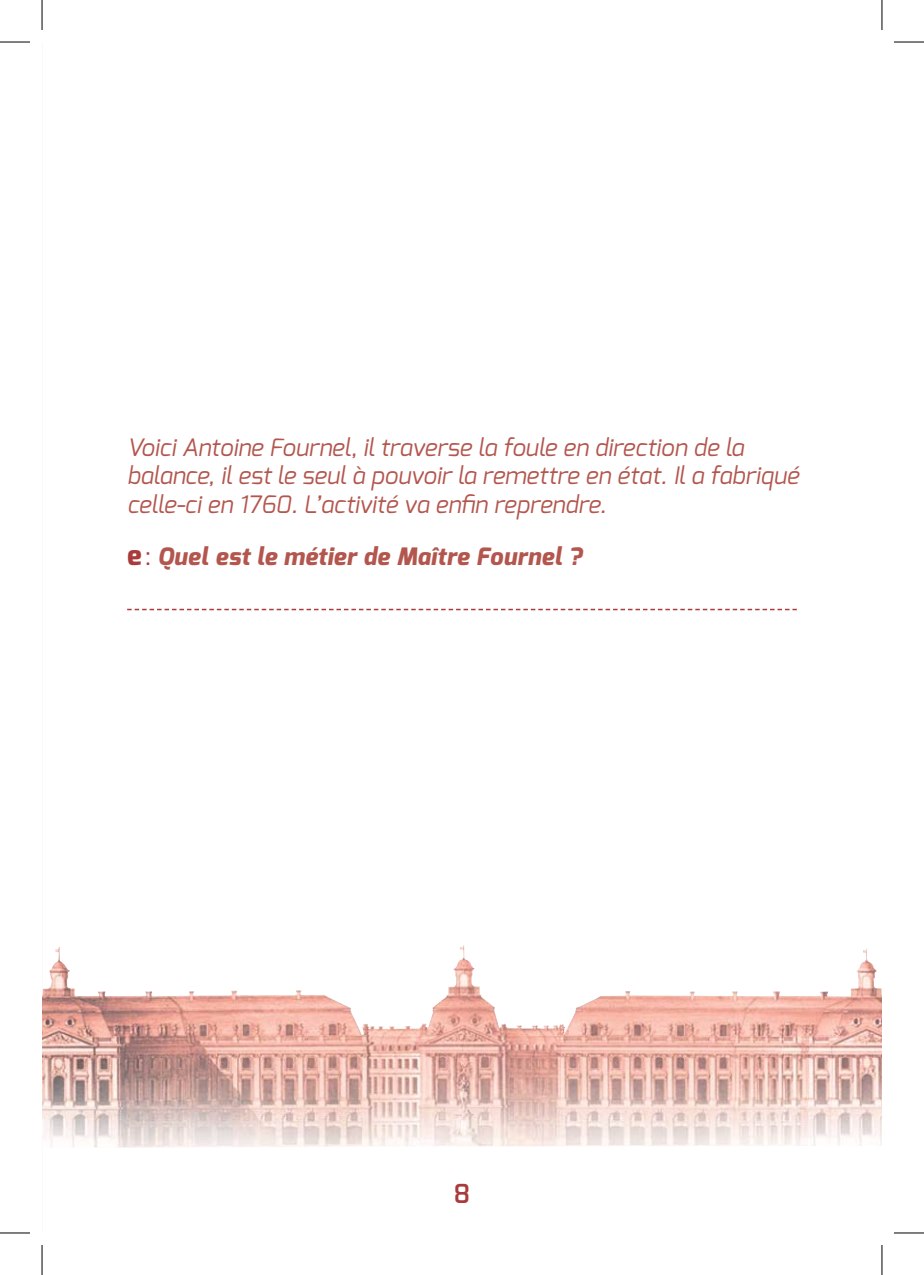
<style>
.page{position:relative;width:924px;height:1275px;background:#fff}
.page>*{position:absolute;margin:0;border:0;box-sizing:border-box;transform-origin:0 0}
.t1{font:600 26px "Exo";color:#a93b3b}
.t2{font:italic 24px/28.8px "Exo";color:#b3564e}
.t3{font:italic 800 24px "Exo";letter-spacing:.02em;color:#b3564e}
.s1{font-style:normal;font-size:28px;color:#a93b3b}
.s2{font-weight:400;font-style:normal;color:#a93b3b}
</style>
<div class="page">
<svg style="left:127px;top:609px;width:669px;height:1px"></svg>
<img style="left:42px;top:945px;width:839px;height:202px">
<hr style="left:0;top:42px;width:30px;height:1px;background:#000">
<hr style="left:893px;top:42px;width:30px;height:1px;background:#000">
<hr style="left:0;top:1232px;width:30px;height:1px;background:#000">
<hr style="left:893px;top:1232px;width:30px;height:1px;background:#000">
<hr style="left:42px;top:0;width:1px;height:30px;background:#000">
<hr style="left:42px;top:1245px;width:1px;height:30px;background:#000">
<hr style="left:881px;top:0;width:1px;height:30px;background:#000">
<hr style="left:881px;top:1245px;width:1px;height:30px;background:#000">
<p class="t2" style="left:127px;top:432px;width:673px">Voici Antoine Fournel, il traverse la foule en direction de la balance, il est le seul à pouvoir la remettre en état. Il a fabriqué celle-ci en 1760. L’activité va enfin reprendre.</p>
<p class="t3" style="left:127px;top:540px;width:456px"><span class="s1">e</span><span class="s2">:</span> Quel est le métier de Maître Fournel ?</p>
<p class="t1" style="left:453px;top:1177px;width:18px">8</p>
</div>
